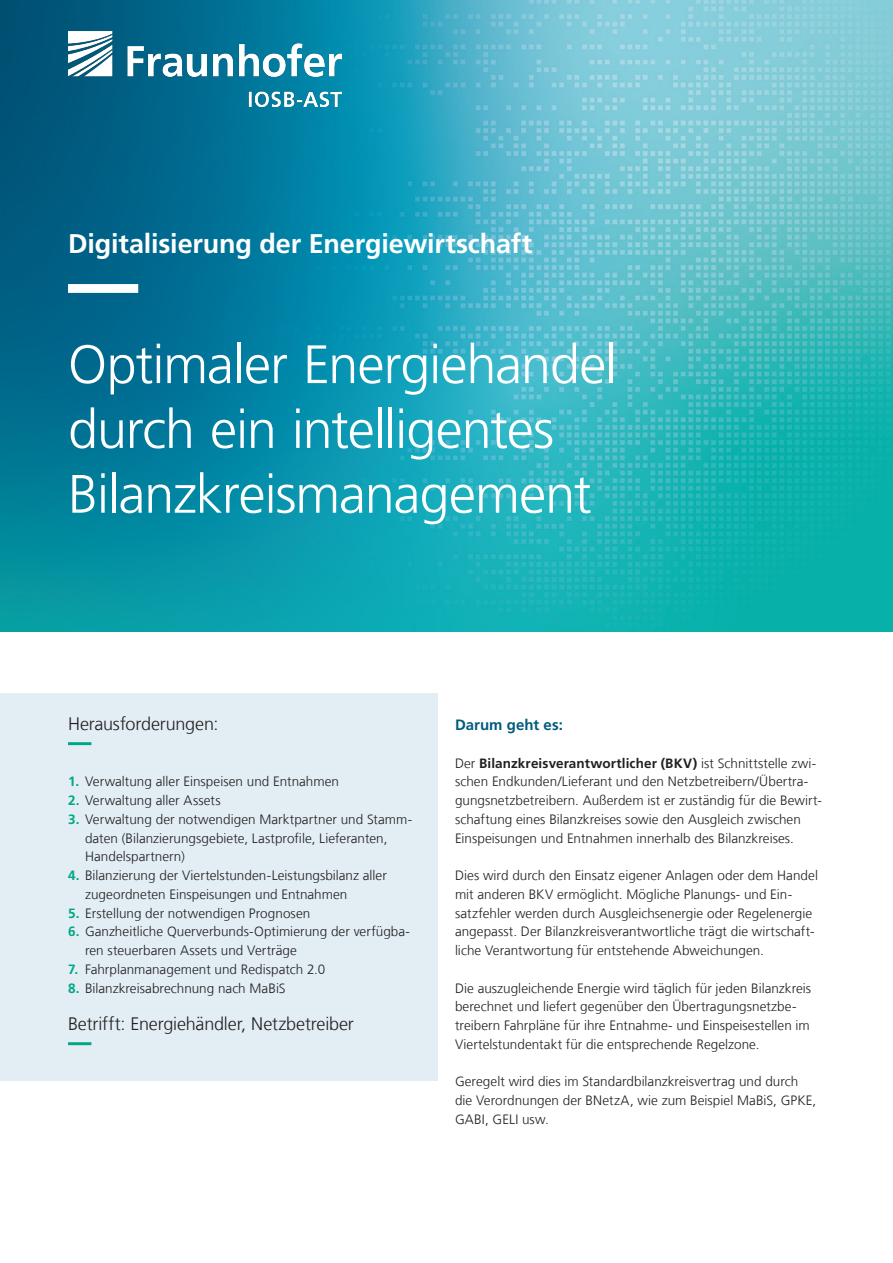
<style>
.page{position:relative;width:893px;height:1263px;background:#fff}
.page>*{position:absolute;margin:0;border:0;box-sizing:border-box;transform-origin:0 0}
.Ueberschrift_36_43_2{font:300 54px/64.8px "Frutiger LT Com";letter-spacing:-.02em;color:#fff}
.Sub_Ueberschrift_18{font:700 27px "Frutiger LT Com";letter-spacing:-.005em;color:#fff}
.Infokasten_gross_Ueb{font:300 18px "Frutiger LT Com";letter-spacing:-.01em;color:#231f20}
.Zwischenueberschrift{font:700 15px "Frutiger LT Com";letter-spacing:.005em;color:#005b7f}
.Fliesstext_9_12_5_sc{font:300 13.5px/18.8px "Frutiger LT Com";letter-spacing:.005em;color:#231f20}
.s1{font-weight:700;color:#00a786}
.s2{font-weight:700}
</style>
<div class="page">
<img style="left:0;top:0;width:893px;height:631px">
<img style="left:68px;top:32px;width:273px;height:74px">
<div style="left:0;top:693px;width:438px;height:387px;background:#e2eef4"></div>
<svg style="left:68px;top:742px;width:24px;height:3px"></svg>
<svg style="left:68px;top:1042px;width:24px;height:3px"></svg>
<svg style="left:68px;top:284px;width:809px;height:9px;background:#46adc0"></svg>
<p class="Sub_Ueberschrift_18" style="left:68px;top:228px;width:466px">Digitalisierung der Energiewirtschaft</p>
<p class="Ueberschrift_36_43_2" style="left:68px;top:332px;width:551px">Optimaler Energiehandel durch ein intelligentes<br>Bilanzkreismanagement</p>
<p class="Infokasten_gross_Ueb" style="left:68px;top:713px;width:152px">Herausforderungen:</p>
<p class="Fliesstext_9_12_5_sc" style="left:68px;top:772px;width:272px"><span class="s1">1.</span> Verwaltung aller Einspeisen und Entnahmen</p>
<p class="Fliesstext_9_12_5_sc" style="left:68px;top:791px;width:154px"><span class="s1">2.</span> Verwaltung aller Assets</p>
<p class="Fliesstext_9_12_5_sc" style="left:85px;top:810px;width:329px;text-indent:-17px"><span class="s1">3.</span> Verwaltung der notwendigen Marktpartner und Stamm&shy;daten (Bilanzierungsgebiete, Lastprofile, Lieferanten,<br>Handelspartnern)</p>
<p class="Fliesstext_9_12_5_sc" style="left:85px;top:866px;width:303px;text-indent:-17px"><span class="s1">4.</span> Bilanzierung der Viertelstunden-Leistungsbilanz aller zugeordneten Einspeisungen und Entnahmen</p>
<p class="Fliesstext_9_12_5_sc" style="left:68px;top:904px;width:244px"><span class="s1">5.</span> Erstellung der notwendigen Prognosen</p>
<p class="Fliesstext_9_12_5_sc" style="left:85px;top:922px;width:326px;text-indent:-17px"><span class="s1">6.</span> Ganzheitliche Querverbunds-Optimierung der verfügba&shy;ren steuerbaren Assets und Verträge</p>
<p class="Fliesstext_9_12_5_sc" style="left:68px;top:960px;width:259px"><span class="s1">7.</span> Fahrplanmanagement und Redispatch 2.0</p>
<p class="Fliesstext_9_12_5_sc" style="left:68px;top:979px;width:219px"><span class="s1">8.</span> Bilanzkreisabrechnung nach MaBiS</p>
<p class="Infokasten_gross_Ueb" style="left:68px;top:1013px;width:287px">Betrifft: Energiehändler, Netzbetreiber</p>
<p class="Zwischenueberschrift" style="left:455px;top:716px;width:109px">Darum geht es:</p>
<p class="Fliesstext_9_12_5_sc" style="left:455px;top:754px;width:368px">Der <span class="s2">Bilanzkreisverantwortlicher (BKV)</span> ist Schnittstelle zwi&shy;schen Endkunden/Lieferant und den Netzbetreibern/Übertra&shy;gungsnetzbetreibern. Außerdem ist er zuständig für die Bewirt&shy;schaftung eines Bilanzkreises sowie den Ausgleich zwischen Einspeisungen und Entnahmen innerhalb des Bilanzkreises.</p>
<p class="Fliesstext_9_12_5_sc" style="left:455px;top:866px;width:364px">Dies wird durch den Einsatz eigener Anlagen oder dem Handel mit anderen BKV ermöglicht. Mögliche Planungs- und Ein&shy;satzfehler werden durch Ausgleichsenergie oder Regelenergie angepasst. Der Bilanzkreisverantwortliche trägt die wirtschaft&shy;liche Verantwortung für entstehende Abweichungen.</p>
<p class="Fliesstext_9_12_5_sc" style="left:455px;top:979px;width:358px">Die auszugleichende Energie wird täglich für jeden Bilanzkreis berechnet und liefert gegenüber den Übertragungsnetzbe&shy;treibern Fahrpläne für ihre Entnahme- und Einspeisestellen im Viertelstundentakt für die entsprechende Regelzone.</p>
<p class="Fliesstext_9_12_5_sc" style="left:455px;top:1072px;width:363px">Geregelt wird dies im Standardbilanzkreisvertrag und durch die Verordnungen der BNetzA, wie zum Beispiel MaBiS, GPKE,<br>GABI, GELI usw.</p>
</div>
